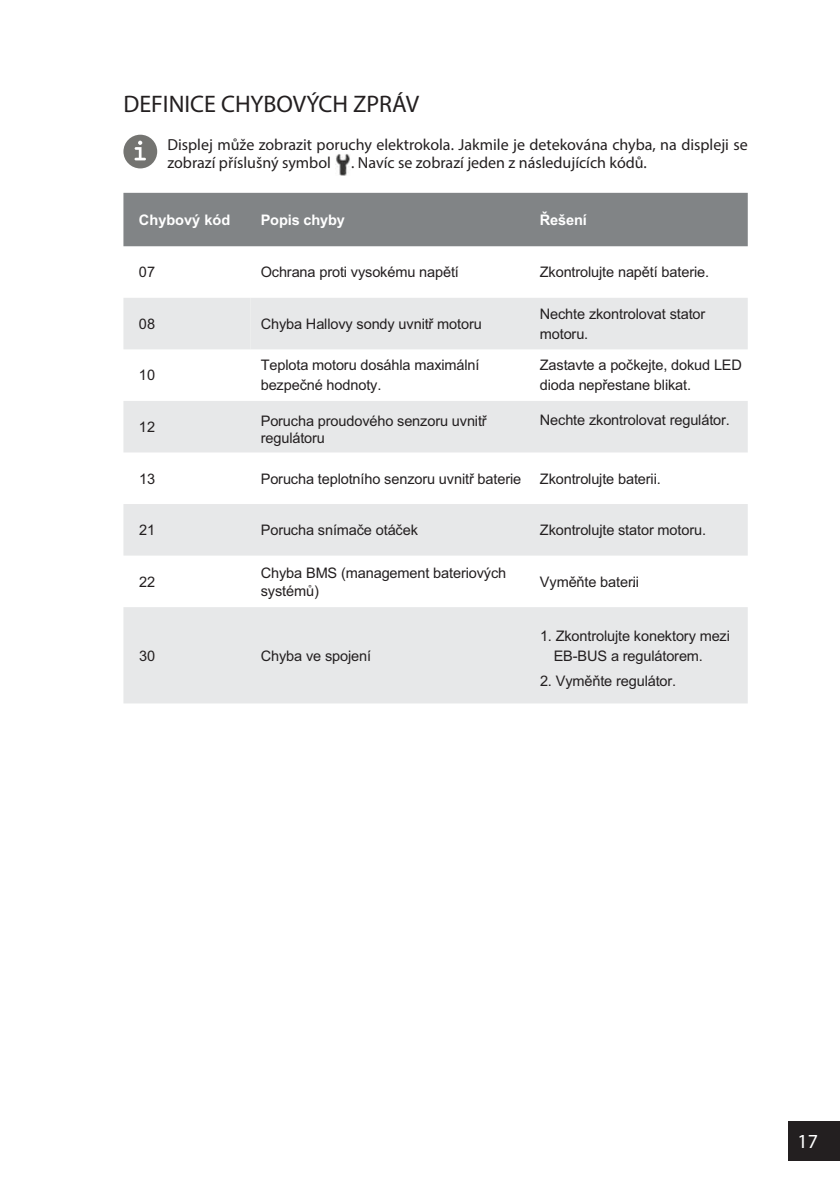
<style>
.page{position:relative;width:840px;height:1191px;background:#fff}
.page>*{position:absolute;margin:0;border:0;box-sizing:border-box;transform-origin:0 0}
.t1{font:24px "Myriad Pro";color:#231f20}
.t2{font:20px "Myriad Pro";color:#fff}
.t3{font:16px/18px "Myriad Pro";color:#231f20}
.t4{font:14.6px/20px "Arial";letter-spacing:-.01em;color:#231f20}
.t5{font:700 14.6px "Arial";letter-spacing:-.01em;color:#fff}
</style>
<div class="page">
<div style="left:123px;top:193px;width:624px;height:53px;background:#818486"></div>
<svg style="left:123px;top:298px;width:624px;height:405px;fill:#e7e8e9"></svg>
<div style="left:250px;top:298px;width:497px;height:51px;background:#e7e8e9"></div>
<img style="left:335px;top:154px;width:15px;height:22px">
<div style="left:123px;top:135px;width:34px;height:33px;background:#747471;border-radius:50%"></div>
<svg style="left:134px;top:141px;width:12px;height:19px"></svg>
<div style="left:788px;top:1121px;width:51px;height:40px;background:#231f20"></div>
<h1 class="t1" style="left:123px;top:89px;width:297px">DEFINICE CHYBOVÝCH ZPRÁV</h1>
<p class="t3" style="left:167px;top:135px;width:581px">Displej může zobrazit poruchy elektrokola. Jakmile je detekována chyba, na displeji se zobrazí příslušný symbol</p>
<p class="t3" style="left:351px;top:153px;width:297px">. Navíc se zobrazí jeden z následujících kódů.</p>
<p class="t5" style="left:139px;top:209px;width:93px">Chybový kód</p>
<p class="t5" style="left:260px;top:209px;width:86px">Popis chyby</p>
<p class="t5" style="left:539px;top:209px;width:48px">Řešení</p>
<p class="t4" style="left:139px;top:262px;width:18px">07</p>
<p class="t4" style="left:260px;top:262px;width:200px">Ochrana proti vysokému napětí</p>
<p class="t4" style="left:539px;top:262px;width:171px">Zkontrolujte napětí baterie.</p>
<p class="t4" style="left:139px;top:313px;width:18px">08</p>
<p class="t4" style="left:260px;top:313px;width:222px">Chyba Hallovy sondy uvnitř motoru</p>
<p class="t4" style="left:539px;top:304px;width:167px">Nechte zkontrolovat stator motoru.</p>
<p class="t4" style="left:139px;top:365px;width:18px">10</p>
<p class="t4" style="left:260px;top:355px;width:220px">Teplota motoru dosáhla maximální bezpečné hodnoty.</p>
<p class="t4" style="left:539px;top:355px;width:203px">Zastavte a počkejte, dokud LED dioda nepřestane blikat.</p>
<p class="t4" style="left:139px;top:417px;width:18px">12</p>
<p class="t4" style="left:260px;top:412px;width:227px;line-height:17.4px">Porucha proudového senzoru uvnitř regulátoru</p>
<p class="t4" style="left:539px;top:409px;width:191px">Nechte zkontrolovat regulátor.</p>
<p class="t4" style="left:139px;top:468px;width:18px">13</p>
<p class="t4" style="left:261px;top:468px;width:262px">Porucha teplotního senzoru uvnitř baterie</p>
<p class="t4" style="left:539px;top:468px;width:122px">Zkontrolujte baterii.</p>
<p class="t4" style="left:139px;top:520px;width:18px">21</p>
<p class="t4" style="left:261px;top:520px;width:159px">Porucha snímače otáček</p>
<p class="t4" style="left:539px;top:520px;width:167px">Zkontrolujte stator motoru.</p>
<p class="t4" style="left:139px;top:571px;width:18px">22</p>
<p class="t4" style="left:261px;top:564px;width:247px;line-height:17.4px">Chyba BMS (management bateriových systémů)</p>
<p class="t4" style="left:539px;top:571px;width:101px">Vyměňte baterii.</p>
<p class="t4" style="left:139px;top:645px;width:18px">30</p>
<p class="t4" style="left:261px;top:645px;width:112px">Chyba ve spojení</p>
<p class="t4" style="left:553px;top:625px;width:178px;text-indent:-14px">1. Zkontrolujte konektory mezi<br>EB-BUS a regulátorem.</p>
<p class="t4" style="left:539px;top:670px;width:138px">2. Vyměňte regulátor.</p>
<h2 class="t2" style="left:797px;top:1128px;width:22px">17</h2>
</div>
